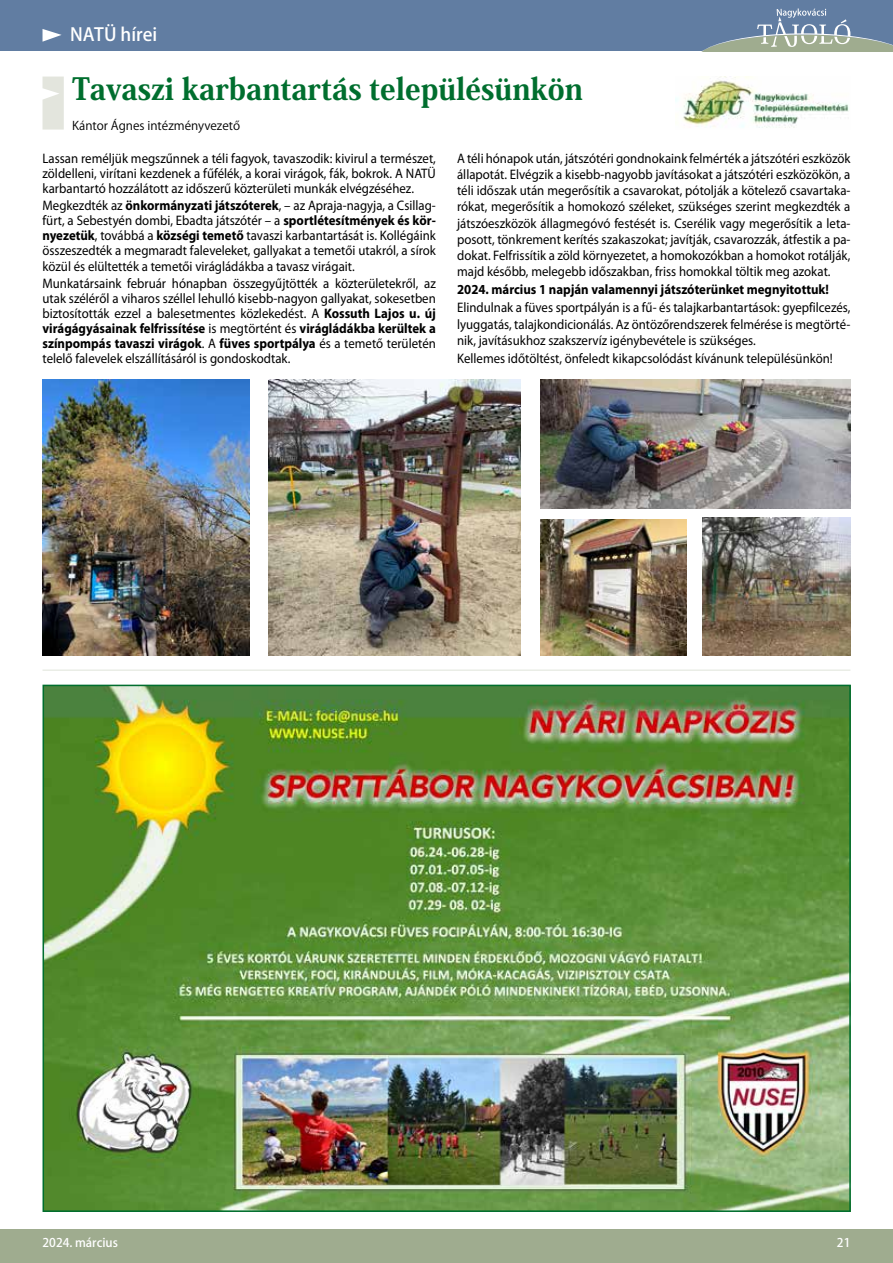
<style>
.page{position:relative;width:893px;height:1263px;background:#fff}
.page>*{position:absolute;margin:0;border:0;box-sizing:border-box;transform-origin:0 0}
.t1{font:800 30.3px "Koz Min Pr 6 N";color:#006e2e;scale:.95 1}
.t2{font:500 18px "Koz Go Pr 6 N";color:#fff}
.t3{font:13.8px/15px "Myriad Pro";color:#000;text-align:justify;scale:.93 1}
.t4{font:700 13.8px "Myriad Pro";color:#000;scale:.93 1}
.t5{font:12px "Koz Go Pr 6 N";color:#000}
.t6{font:500 12px "Koz Go Pr 6 N";color:#fff}
.s1{font-weight:700}
</style>
<div class="page">
<div style="left:0;top:0;width:893px;height:51px;background:#617da2"></div>
<svg style="left:702px;top:9px;width:191px;height:42px"></svg>
<div style="left:0;top:1229px;width:893px;height:34px;background:#9fac8f"></div>
<svg style="left:43px;top:29px;width:19px;height:13px"></svg>
<svg style="left:43px;top:77px;width:21px;height:53px"></svg>
<img style="left:676px;top:77px;width:173px;height:51px">
<img style="left:46px;top:688px;width:802px;height:521px">
<img style="left:703px;top:518px;width:148px;height:138px">
<img style="left:43px;top:380px;width:206px;height:276px">
<img style="left:540px;top:519px;width:147px;height:137px">
<img style="left:269px;top:380px;width:252px;height:276px">
<img style="left:540px;top:380px;width:311px;height:128px">
<hr style="left:43px;top:670px;width:807px;height:1px;background:#9fac8f">
<h2 class="t2" style="left:70px;top:25px;width:89px">NATÜ hírei</h2>
<h1 class="t1" style="left:72px;top:72px;width:539px">Tavaszi karbantartás településünkön</h1>
<p class="t5" style="left:72px;top:118px;width:169px">Kántor Ágnes intézményvezető</p>
<p class="t3" style="left:43px;top:151px;width:424px">Lassan reméljük megszűnnek a téli fagyok, tavaszodik: kivirul a természet, zöldelleni, virítani kezdenek a fűfélék, a korai virágok, fák, bokrok. A NATÜ karbantartó hozzálátott az időszerű közterületi munkák elvégzéséhez.</p>
<p class="t3" style="left:43px;top:198px;width:424px">Megkezdték az <span class="s1">önkormányzati játszóterek</span>, – az Apraja-nagyja, a Csillag&shy;fürt, a Sebestyén dombi, Ebadta játszótér – a <span class="s1">sportlétesítmények és kör&shy;nyezetük</span>, továbbá a <span class="s1">községi temető</span> tavaszi karbantartását is. Kollégáink összeszedték a megmaradt faleveleket, gallyakat a temetői utakról, a sírok közül és elültették a temetői virágládákba a tavasz virágait.</p>
<p class="t3" style="left:43px;top:275px;width:424px">Munkatársaink február hónapban összegyűjtötték a közterületekről, az utak széléről a viharos széllel lehulló kisebb-nagyon gallyakat, sokesetben biztosították ezzel a balesetmentes közlekedést. A <span class="s1">Kossuth Lajos u. új virágágyásainak felfrissítése</span> is megtörtént és <span class="s1">virágládákba kerültek a színpompás tavaszi virágok</span>. A <span class="s1">füves sportpálya</span> és a temető területén telelő falevelek elszállításáról is gondoskodtak.</p>
<p class="t3" style="left:457px;top:150px;width:424px;line-height:16.2px">A téli hónapok után, játszótéri gondnokaink felmérték a játszótéri eszközök állapotát. Elvégzik a kisebb-nagyobb javításokat a játszótéri eszközökön, a téli időszak után megerősítik a csavarokat, pótolják a kötelező csavartaka&shy;rókat, megerősítik a homokozó széleket, szükséges szerint megkezdték a játszóeszközök állagmegóvó festését is. Cserélik vagy megerősítik a leta&shy;posott, tönkrement kerítés szakaszokat; javítják, csavarozzák, átfestik a pa&shy;dokat. Felfrissítik a zöld környezetet, a homokozókban a homokot rotálják, majd később, melegebb időszakban, friss homokkal töltik meg azokat.</p>
<p class="t4" style="left:457px;top:281px;width:401px">2024. március 1 napján valamennyi játszóterünket megnyitottuk!</p>
<p class="t3" style="left:457px;top:299px;width:424px;line-height:16.2px">Elindulnak a füves sportpályán is a fű- és talajkarbantartások: gyepfilcezés, lyuggatás, talajkondicionálás. Az öntözőrendszerek felmérése is megtörté&shy;nik, javításukhoz szakszervíz igénybevétele is szükséges.</p>
<p class="t3" style="left:457px;top:351px;width:406px">Kellemes időtöltést, önfeledt kikapcsolódást kívánunk településünkön!</p>
<p class="t6" style="left:43px;top:1236px;width:77px">2024. március</p>
<p class="t6" style="left:837px;top:1236px;width:15px">21</p>
</div>
